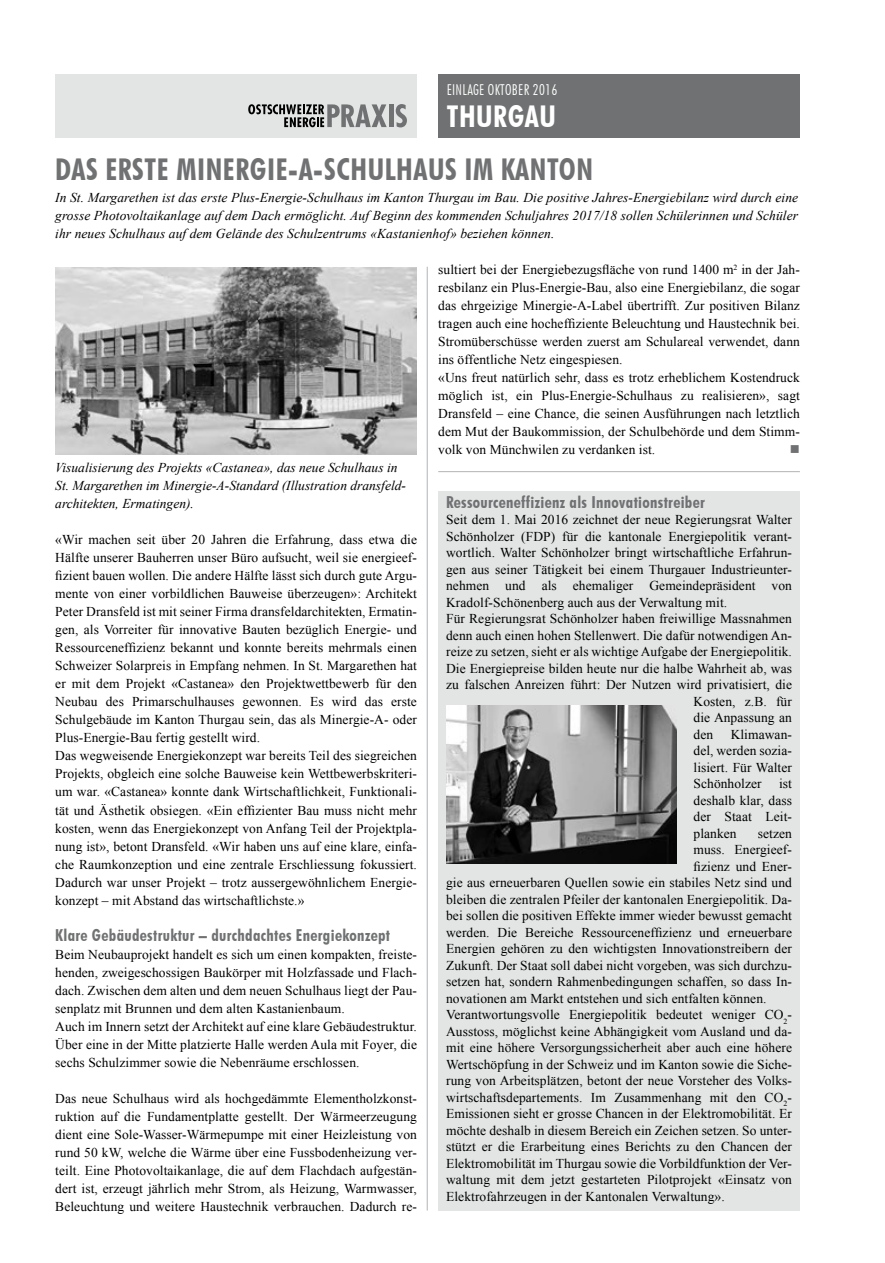
<style>
.page{position:relative;width:885px;height:1263px;background:#fff}
.page>*{position:absolute;margin:0;border:0;box-sizing:border-box;transform-origin:0 0}
._02_Titel_20pt{font:700 condensed 30px "Futura BT";letter-spacing:.02em;color:#707172}
._02_Titel_20pt-2{font:700 condensed 30px "Futura BT";letter-spacing:.02em;color:#fff}
._04_Untertitel{font:700 condensed 16.5px "Futura BT";letter-spacing:.02em;color:#707172}
._04_Untertitel_Factb{font:700 condensed 16.5px "Futura BT";letter-spacing:.02em;color:#707172}
._02_Titel_20pt-3{font:300 condensed 15px "Futura BT";letter-spacing:.02em;color:#fff}
._01_Grundschrift{font:13.5px/18px "Times New Roman";letter-spacing:.005em;color:#000;text-align:justify}
._01_Grundschrift_Fac{font:13.5px/16.5px "Times New Roman";letter-spacing:.005em;color:#000;text-align:justify}
._05_Legende{font:italic 13.5px/18px "Times New Roman";color:#000;text-align:justify}
._01_Grundschrift-2{font:13.5px "Wingdings";color:#707172}
</style>
<div class="page">
<div style="left:438px;top:74px;width:361px;height:64px;background:#707172"></div>
<div style="left:55px;top:74px;width:362px;height:64px;background:#e3e4e4"></div>
<svg style="left:248px;top:104px;width:138px;height:23px"></svg>
<hr style="left:389px;top:104px;width:4px;height:23px;background:#707172">
<svg style="left:395px;top:104px;width:12px;height:23px"></svg>
<hr style="left:427px;top:267px;width:1px;height:943px;background:#b1b3b4">
<div style="left:438px;top:491px;width:361px;height:719px;background:#e3e4e4"></div>
<img style="left:446px;top:705px;width:230px;height:159px">
<img style="left:55px;top:268px;width:362px;height:186px">
<hr style="left:438px;top:471px;width:361px;height:1px;background:#b1b3b4">
<p class="_02_Titel_20pt-3" style="left:446px;top:81px;width:112px">EINLAGE OKTOBER 2016</p>
<p class="_02_Titel_20pt-2" style="left:446px;top:98px;width:111px">THURGAU</p>
<p class="_02_Titel_20pt" style="left:55px;top:151px;width:539px">DAS ERSTE MINERGIE-A-SCHULHAUS IM KANTON</p>
<p class="_05_Legende" style="left:55px;top:189px;width:744px">In St. Margarethen ist das erste Plus-Energie-Schulhaus im Kanton Thurgau im Bau. Die positive Jahres-Energiebilanz wird durch eine grosse Photovoltaikanlage auf dem Dach ermöglicht. Auf Beginn des kommenden Schuljahres 2017/18 sollen Schülerinnen und Schüler ihr neues Schulhaus auf dem Gelände des Schulzentrums «Kastanienhof» beziehen können.</p>
<p class="_05_Legende" style="left:55px;top:459px;width:343px">Visualisierung des Projekts «Castanea», das neue Schulhaus in</p>
<p class="_05_Legende" style="left:55px;top:477px;width:352px">St. Margarethen im Minergie-A-Standard (Illustration dransfeld&shy;architekten, Ermatingen).</p>
<p class="_01_Grundschrift" style="left:55px;top:531px;width:363px">«Wir machen seit über 20 Jahren die Erfahrung, dass etwa die Hälfte unserer Bauherren unser Büro aufsucht, weil sie energieef&shy;fizient bauen wollen. Die andere Hälfte lässt sich durch gute Argu&shy;mente von einer vorbildlichen Bauweise überzeugen»: Architekt Peter Dransfeld ist mit seiner Firma dransfeldarchitekten, Ermatin&shy;gen, als Vorreiter für innovative Bauten bezüglich Energie- und Ressourceneffizienz bekannt und konnte bereits mehrmals einen Schweizer Solarpreis in Empfang nehmen. In St. Margarethen hat er mit dem Projekt «Castanea» den Projektwettbewerb für den Neubau des Primarschulhauses gewonnen. Es wird das erste Schulgebäude im Kanton Thurgau sein, das als Minergie-A- oder Plus-Energie-Bau fertig gestellt wird.</p>
<p class="_01_Grundschrift" style="left:55px;top:747px;width:363px">Das wegweisende Energiekonzept war bereits Teil des siegreichen Projekts, obgleich eine solche Bauweise kein Wettbewerbskriteri&shy;um war. «Castanea» konnte dank Wirtschaftlichkeit, Funktionali&shy;tät und Ästhetik obsiegen. «Ein effizienter Bau muss nicht mehr kosten, wenn das Energiekonzept von Anfang Teil der Projektpla&shy;nung ist», betont Dransfeld. «Wir haben uns auf eine klare, einfa&shy;che Raumkonzeption und eine zentrale Erschliessung fokussiert.<br>Dadurch war unser Projekt – trotz aussergewöhnlichem Energie&shy;konzept – mit Abstand das wirtschaftlichste.»</p>
<p class="_04_Untertitel" style="left:55px;top:925px;width:336px">Klare Gebäudestruktur – durchdachtes Energiekonzept</p>
<p class="_01_Grundschrift" style="left:55px;top:945px;width:363px">Beim Neubauprojekt handelt es sich um einen kompakten, freiste&shy;henden, zweigeschossigen Baukörper mit Holzfassade und Flach&shy;dach. Zwischen dem alten und dem neuen Schulhaus liegt der Pau&shy;senplatz mit Brunnen und dem alten Kastanienbaum.</p>
<p class="_01_Grundschrift" style="left:55px;top:1017px;width:363px">Auch im Innern setzt der Architekt auf eine klare Gebäudestruktur.<br>Über eine in der Mitte platzierte Halle werden Aula mit Foyer, die sechs Schulzimmer sowie die Nebenräume erschlossen.</p>
<p class="_01_Grundschrift" style="left:55px;top:1089px;width:363px">Das neue Schulhaus wird als hochgedämmte Elementholzkonst&shy;ruktion auf die Fundamentplatte gestellt. Der Wärmeerzeugung dient eine Sole-Wasser-Wärmepumpe mit einer Heizleistung von rund 50 kW, welche die Wärme über eine Fussbodenheizung ver&shy;teilt. Eine Photovoltaikanlage, die auf dem Flachdach aufgestän&shy;dert ist, erzeugt jährlich mehr Strom, als Heizung, Warmwasser, Beleuchtung und weitere Haustechnik verbrauchen. Dadurch re-</p>
<p class="_01_Grundschrift" style="left:438px;top:261px;width:363px">sultiert bei der Energiebezugsfläche von rund 1400 m<sup>2</sup> in der Jah&shy;resbilanz ein Plus-Energie-Bau, also eine Energiebilanz, die sogar das ehrgeizige Minergie-A-Label übertrifft. Zur positiven Bilanz tragen auch eine hocheffiziente Beleuchtung und Haustechnik bei.<br>Stromüberschüsse werden zuerst am Schulareal verwendet, dann ins öffentliche Netz eingespiesen.</p>
<p class="_01_Grundschrift" style="left:438px;top:369px;width:363px">«Uns freut natürlich sehr, dass es trotz erheblichem Kostendruck möglich ist, ein Plus-Energie-Schulhaus zu realisieren», sagt Dransfeld – eine Chance, die seinen Ausführungen nach letztlich dem Mut der Baukommission, der Schulbehörde und dem Stimm&shy;volk von Münchwilen zu verdanken ist.</p>
<p class="_01_Grundschrift-2" style="left:789px;top:442px;width:12px">■</p>
<p class="_04_Untertitel_Factb" style="left:446px;top:492px;width:260px">Ressourceneffizienz als Innovationstreiber</p>
<p class="_01_Grundschrift_Fac" style="left:446px;top:511px;width:347px">Seit dem 1. Mai 2016 zeichnet der neue Regierungsrat Walter Schönholzer (FDP) für die kantonale Energiepolitik verant&shy;wortlich. Walter Schönholzer bringt wirtschaftliche Erfahrun&shy;gen aus seiner Tätigkeit bei einem Thurgauer Industrieunter&shy;nehmen und als ehemaliger Gemeindepräsident von Kradolf-Schönenberg auch aus der Verwaltung mit.</p>
<p class="_01_Grundschrift_Fac" style="left:446px;top:610px;width:347px">Für Regierungsrat Schönholzer haben freiwillige Massnahmen</p>
<p class="_01_Grundschrift_Fac" style="left:446px;top:627px;width:347px">denn auch einen hohen Stellenwert. Die dafür notwendigen An-</p>
<p class="_01_Grundschrift_Fac" style="left:446px;top:643px;width:347px">reize zu setzen, sieht er als wichtige Aufgabe der Energiepolitik.</p>
<p class="_01_Grundschrift_Fac" style="left:446px;top:660px;width:347px">Die Energiepreise bilden heute nur die halbe Wahrheit ab, was</p>
<p class="_01_Grundschrift_Fac" style="left:446px;top:676px;width:347px">zu falschen Anreizen führt: Der Nutzen wird privatisiert, die</p>
<p class="_01_Grundschrift_Fac" style="left:693px;top:693px;width:100px">Kosten, z.B. für</p>
<p class="_01_Grundschrift_Fac" style="left:693px;top:709px;width:100px">die Anpassung an</p>
<p class="_01_Grundschrift_Fac" style="left:693px;top:726px;width:21px">den</p>
<p class="_01_Grundschrift_Fac" style="left:693px;top:726px;width:100px;text-indent:37px">Klimawan&shy;del, werden sozia&shy;lisiert. Für Walter Schönholzer</p>
<p class="_01_Grundschrift_Fac" style="left:693px;top:775px;width:100px;text-indent:85px">ist deshalb klar, dass der Staat Leit&shy;planken</p>
<p class="_01_Grundschrift_Fac" style="left:757px;top:825px;width:36px">setzen</p>
<p class="_01_Grundschrift_Fac" style="left:693px;top:841px;width:100px">muss. Energieef-</p>
<p class="_01_Grundschrift_Fac" style="left:693px;top:858px;width:100px">fizienz und Ener-</p>
<p class="_01_Grundschrift_Fac" style="left:446px;top:874px;width:347px">gie aus erneuerbaren Quellen sowie ein stabiles Netz sind und</p>
<p class="_01_Grundschrift_Fac" style="left:446px;top:891px;width:347px">bleiben die zentralen Pfeiler der kantonalen Energiepolitik. Da-</p>
<p class="_01_Grundschrift_Fac" style="left:446px;top:907px;width:347px">bei sollen die positiven Effekte immer wieder bewusst gemacht</p>
<p class="_01_Grundschrift_Fac" style="left:446px;top:924px;width:347px">werden. Die Bereiche Ressourceneffizienz und erneuerbare</p>
<p class="_01_Grundschrift_Fac" style="left:446px;top:940px;width:347px">Energien gehören zu den wichtigsten Innovationstreibern der</p>
<p class="_01_Grundschrift_Fac" style="left:446px;top:957px;width:347px">Zukunft. Der Staat soll dabei nicht vorgeben, was sich durchzu-</p>
<p class="_01_Grundschrift_Fac" style="left:446px;top:973px;width:347px">setzen hat, sondern Rahmenbedingungen schaffen, so dass In-</p>
<p class="_01_Grundschrift_Fac" style="left:446px;top:990px;width:322px">novationen am Markt entstehen und sich entfalten können.</p>
<p class="_01_Grundschrift_Fac" style="left:446px;top:1006px;width:347px">Verantwortungsvolle Energiepolitik bedeutet weniger CO<sub>2</sub>- Ausstoss, möglichst keine Abhängigkeit vom Ausland und da&shy;mit eine höhere Versorgungssicherheit aber auch eine höhere Wertschöpfung in der Schweiz und im Kanton sowie die Siche&shy;rung von Arbeitsplätzen, betont der neue Vorsteher des Volks&shy;wirtschaftsdepartements. Im Zusammenhang mit den CO<sub>2</sub>- Emissionen sieht er grosse Chancen in der Elektromobilität. Er möchte deshalb in diesem Bereich ein Zeichen setzen. So unter&shy;stützt er die Erarbeitung eines Berichts zu den Chancen der Elektromobilität im Thurgau sowie die Vorbildfunktion der Ver&shy;waltung mit dem jetzt gestarteten Pilotprojekt «Einsatz von Elektrofahrzeugen in der Kantonalen Verwaltung».</p>
</div>
